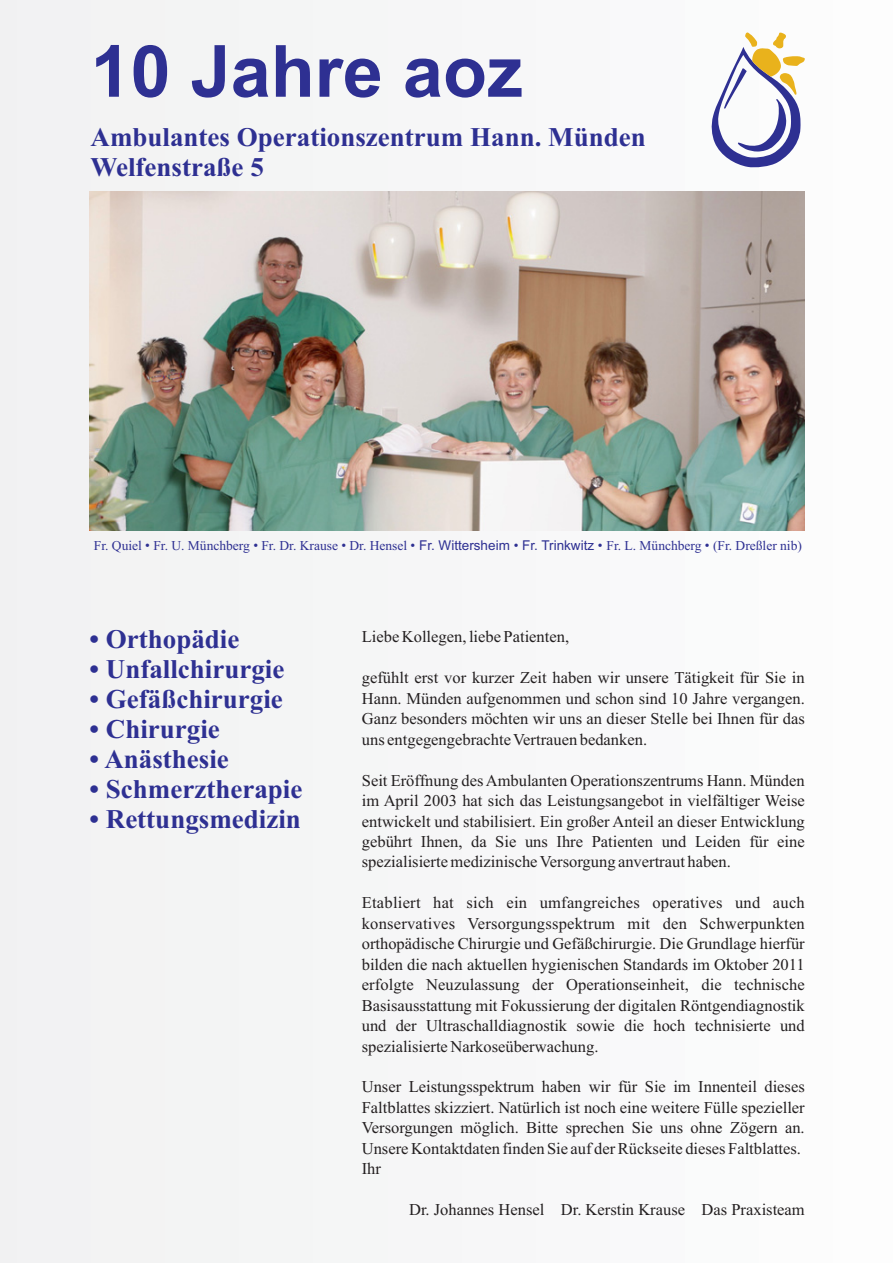
<style>
.page{position:relative;width:893px;height:1263px;background:#fff}
.page>*{position:absolute;margin:0;border:0;box-sizing:border-box;transform-origin:0 0}
.t1{font:700 72px "Arial";color:#2e3092}
.t2{font:700 27px/29.8px "Times New Roman";color:#2e3092}
.t3{font:16.5px/20.4px "Times New Roman";color:#231f20;text-align:justify}
.t4{font:13.5px "Times New Roman";color:#2e3092}
.s1{font-family:"Arial"}
</style>
<div class="page">
<div style="left:0;top:0;width:805px;height:1263px;background:#f5f6f6"></div>
<svg style="left:710px;top:32px;width:95px;height:136px"></svg>
<img style="left:90px;top:191px;width:714px;height:340px">
<h1 class="t1" style="left:90px;top:45px;width:434px">10 Jahre aoz</h1>
<h2 class="t2" style="left:90px;top:125px;width:557px">Ambulantes Operationszentrum Hann. Münden<br>Welfenstraße 5</h2>
<p class="t4" style="left:94px;top:541px;width:709px">Fr. Quiel <span class="s1">•</span> Fr. U. Münchberg <span class="s1">•</span> Fr. Dr. Krause <span class="s1">•</span> Dr. Hensel <span class="s1">• Fr. Wittersheim • Fr. Trinkwitz •</span> Fr. L. Münchberg <span class="s1">•</span> (Fr. Dreßler nib)</p>
<h2 class="t2" style="left:90px;top:627px;width:151px">• Orthopädie</h2>
<h2 class="t2" style="left:90px;top:657px;width:196px">• Unfallchirurgie</h2>
<h2 class="t2" style="left:90px;top:687px;width:195px">• Gefäßchirurgie</h2>
<h2 class="t2" style="left:90px;top:717px;width:132px">• Chirurgie</h2>
<h2 class="t2" style="left:90px;top:747px;width:141px">• Anästhesie</h2>
<h2 class="t2" style="left:90px;top:777px;width:214px">• Schmerztherapie</h2>
<h2 class="t2" style="left:90px;top:807px;width:213px">• Rettungsmedizin</h2>
<p class="t3" style="left:362px;top:628px;width:209px">Liebe Kollegen, liebe Patienten,</p>
<p class="t3" style="left:362px;top:669px;width:444px">gefühlt erst vor kurzer Zeit haben wir unsere Tätigkeit für Sie in Hann. Münden aufgenommen und schon sind 10 Jahre vergangen.<br>Ganz besonders möchten wir uns an dieser Stelle bei Ihnen für das uns entgegengebrachte Vertrauen bedanken.</p>
<p class="t3" style="left:362px;top:771px;width:444px">Seit Eröffnung des Ambulanten Operationszentrums Hann. Münden im April 2003 hat sich das Leistungsangebot in vielfältiger Weise entwickelt und stabilisiert. Ein großer Anteil an dieser Entwicklung gebührt Ihnen, da Sie uns Ihre Patienten und Leiden für eine spezialisierte medizinische Versorgung anvertraut haben.</p>
<p class="t3" style="left:362px;top:894px;width:444px">Etabliert hat sich ein umfangreiches operatives und auch konservatives Versorgungsspektrum mit den Schwerpunkten orthopädische Chirurgie und Gefäßchirurgie. Die Grundlage hierfür bilden die nach aktuellen hygienischen Standards im Oktober 2011 erfolgte Neuzulassung der Operationseinheit, die technische Basisausstattung mit Fokussierung der digitalen Röntgendiagnostik und der Ultraschalldiagnostik sowie die hoch technisierte und spezialisierte Narkoseüberwachung.</p>
<p class="t3" style="left:362px;top:1078px;width:444px;text-align:left">Unser Leistungsspektrum haben wir für Sie im Innenteil dieses Faltblattes skizziert. Natürlich ist noch eine weitere Fülle spezieller Versorgungen möglich. Bitte sprechen Sie uns ohne Zögern an.<br>Unsere Kontaktdaten finden Sie auf der Rückseite dieses Faltblattes.<br>Ihr</p>
<p class="t3" style="left:409px;top:1201px;width:397px">Dr. Johannes Hensel Dr. Kerstin Krause Das Praxisteam</p>
</div>
